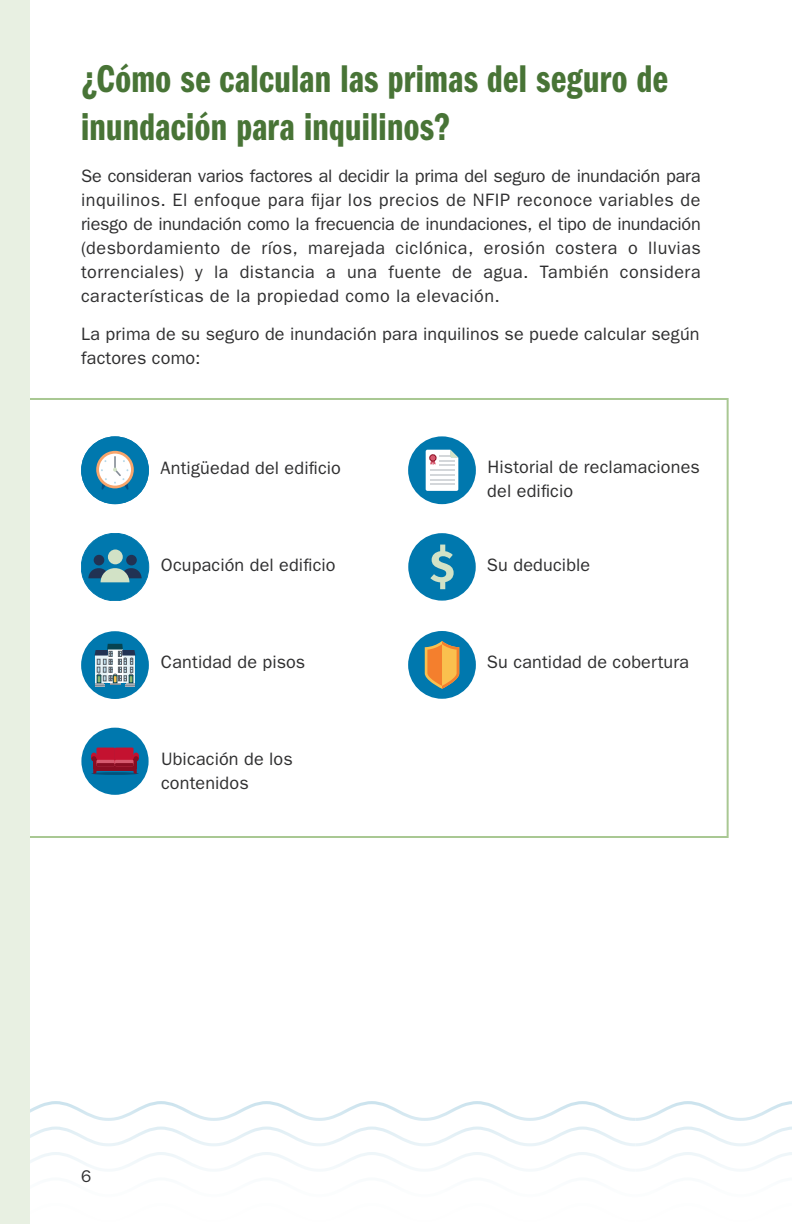
<style>
.page{position:relative;width:792px;height:1224px;background:#fff}
.page>*{position:absolute;margin:0;border:0;box-sizing:border-box;transform-origin:0 0}
.Section_Title{font:40px/48px "ITC Franklin Gothic Std Dm Cp";letter-spacing:.01em;color:#487436}
.Body_Text{font:18px/24px "ITC Franklin Gothic Std";letter-spacing:.01em;color:#2f2f30}
.t1{font:17px "ITC Franklin Gothic Std";color:#2f2f30}
</style>
<div class="page">
<svg style="left:30px;top:1101px;width:762px;height:68px"></svg>
<svg style="left:30px;top:398px;width:699px;height:440px"></svg>
<div style="left:0;top:0;width:30px;height:1224px;background:#e8f0e2"></div>
<div style="left:81px;top:533px;width:68px;height:68px;background:#0078ae;border-radius:50%"></div>
<div style="left:81px;top:533px;width:68px;height:68px;border:1px solid #0078ae;border-radius:50%"></div>
<div style="left:126px;top:555px;width:11px;height:10px;background:#213253;border-radius:50%"></div>
<div style="left:94px;top:555px;width:10px;height:10px;background:#213253;border-radius:50%"></div>
<svg style="left:88px;top:568px;width:54px;height:14px"></svg>
<div style="left:108px;top:550px;width:15px;height:14px;background:#d2e2c6;border-radius:50%"></div>
<div style="left:81px;top:631px;width:68px;height:68px;background:#0078ae;border-radius:50%"></div>
<svg style="left:95px;top:644px;width:40px;height:43px;background:#84a0ab"></svg>
<div style="left:81px;top:728px;width:68px;height:67px;background:#0078ae;border-radius:50%"></div>
<hr style="left:91px;top:772px;width:48px;height:3px;background:#aaafb6;border-radius:50%">
<hr style="left:113px;top:769px;width:21px;height:2px;background:#890d22">
<svg style="left:115px;top:766px;width:19px;height:3px"></svg>
<div style="left:96px;top:748px;width:19px;height:18px;background:#c41230"></div>
<svg style="left:91px;top:753px;width:24px;height:21px"></svg>
<div style="left:115px;top:748px;width:19px;height:18px;background:#c41230"></div>
<div style="left:115px;top:760px;width:19px;height:6px;background:#d6596e"></div>
<hr style="left:115px;top:763px;width:19px;height:3px;background:#890d22">
<svg style="left:134px;top:753px;width:5px;height:21px"></svg>
<div style="left:408px;top:436px;width:68px;height:68px;background:#0078ae;border-radius:50%"></div>
<svg style="left:426px;top:450px;width:32px;height:41px"></svg>
<div style="left:408px;top:533px;width:68px;height:68px;background:#0078ae;border-radius:50%"></div>
<svg style="left:430px;top:545px;width:24px;height:44px"></svg>
<div style="left:408px;top:631px;width:68px;height:68px;background:#0078ae;border-radius:50%"></div>
<svg style="left:425px;top:641px;width:34px;height:48px"></svg>
<div style="left:81px;top:436px;width:68px;height:68px;background:#0078ae;border-radius:50%"></div>
<svg style="left:96px;top:451px;width:38px;height:39px"></svg>
<h2 class="Section_Title" style="left:81px;top:55px;width:588px">¿Cómo se calculan las primas del seguro de inundación para inquilinos?</h2>
<p class="Body_Text" style="left:81px;top:164px;width:621px;text-align:justify">Se consideran varios factores al decidir la prima del seguro de inundación para inquilinos. El enfoque para fijar los precios de NFIP reconoce variables de riesgo de inundación como la frecuencia de inundaciones, el tipo de inundación (desbordamiento de ríos, marejada ciclónica, erosión costera o lluvias torrenciales) y la distancia a una fuente de agua. También considera características de la propiedad como la elevación.</p>
<p class="Body_Text" style="left:81px;top:322px;width:620px">La prima de su seguro de inundación para inquilinos se puede calcular según factores como:</p>
<p class="Body_Text" style="left:160px;top:456px;width:182px">Antigüedad del edificio</p>
<p class="Body_Text" style="left:487px;top:456px;width:214px">Historial de reclamaciones del edificio</p>
<p class="Body_Text" style="left:161px;top:553px;width:176px">Ocupación del edificio</p>
<p class="Body_Text" style="left:487px;top:553px;width:105px">Su deducible</p>
<p class="Body_Text" style="left:161px;top:650px;width:146px">Cantidad de pisos</p>
<p class="Body_Text" style="left:487px;top:650px;width:204px">Su cantidad de cobertura</p>
<p class="Body_Text" style="left:161px;top:747px;width:133px">Ubicación de los contenidos</p>
<p class="t1" style="left:81px;top:1166px;width:12px">6</p>
</div>
